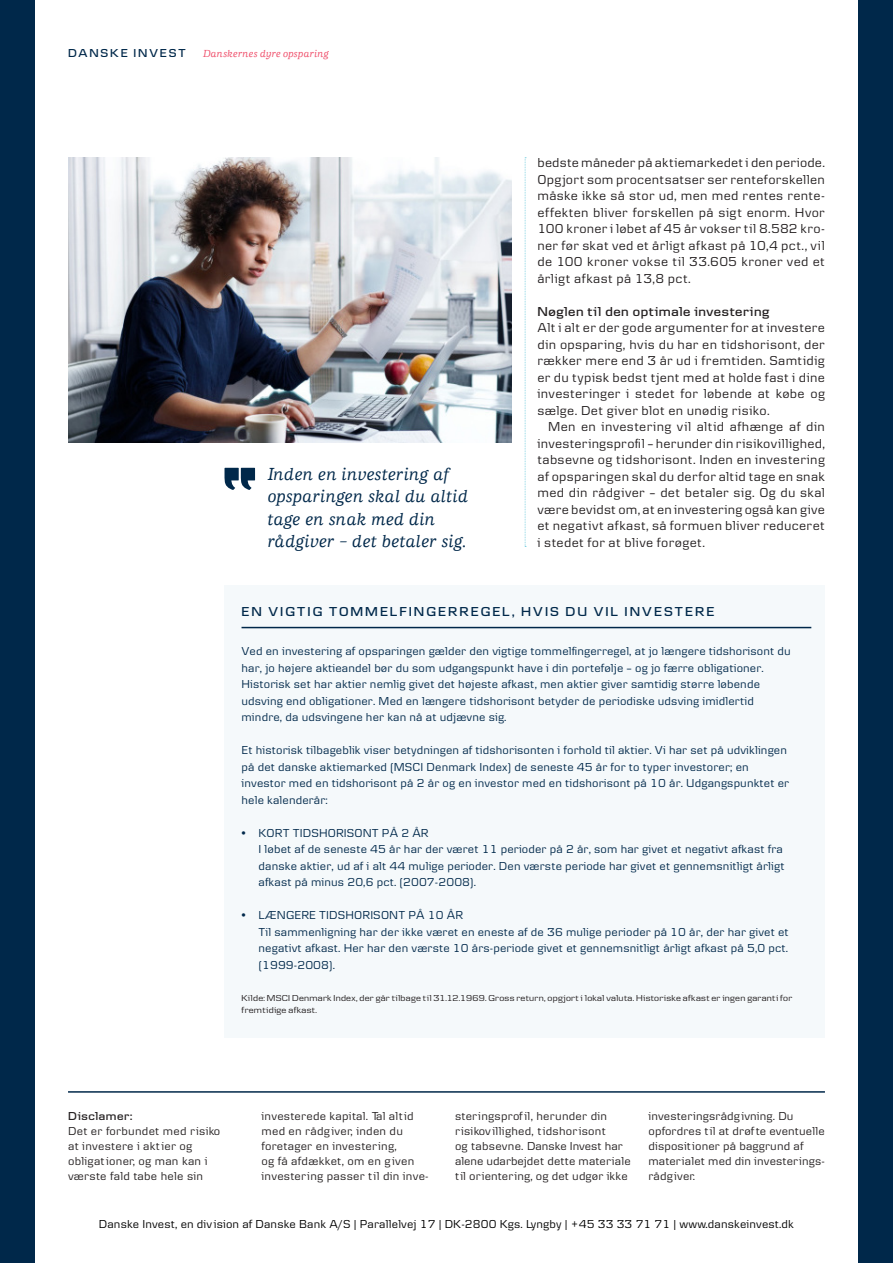
<style>
.page{position:relative;width:893px;height:1263px;background:#fff}
.page>*{position:absolute;margin:0;border:0;box-sizing:border-box;transform-origin:0 0}
.Citat{font:italic 500 18px/22.5px "Danske Human";letter-spacing:.015em;color:#00284a}
.Danske_body_m__indry{font:13.5px/16.5px "Danske Text";letter-spacing:.025em;color:#231f20;text-align:justify}
.Danske_body{font:13.5px/16.5px "Danske Text";letter-spacing:.02em;color:#231f20;text-align:justify}
.Capital_rubrik{font:600 13.5px "Danske Headline";letter-spacing:.15em;color:#00284a}
.Mellemrubrik{font:600 13.5px "Danske Headline";letter-spacing:.045em;color:#231f20}
.Danske_Boks{font:12px/16.5px "Danske Text";letter-spacing:.01em;color:#00284a}
._8_Regular{font:12px/15px "Danske Text";letter-spacing:.02em;color:#231f20}
.Danske_Boks-2{font:12px "Danske Text";letter-spacing:.01em;color:#000}
.t1{font:600 12px "Danske Headline";letter-spacing:.155em;color:#00284a}
.Mellemrubrik-2{font:600 12px "Danske Headline";letter-spacing:.045em;color:#231f20}
.t2{font:italic 500 10.5px "Danske Human";letter-spacing:.025em;color:#ef4d69}
.Kilde{font:9px/12px "Danske Headline";letter-spacing:.035em;color:#231f20}
</style>
<div class="page">
<svg style="left:525px;top:157px;width:1px;height:390px"></svg>
<div style="left:225px;top:585px;width:600px;height:452px;background:#f5f9fb"></div>
<hr style="left:242px;top:627px;width:569px;height:1px;background:#00284a">
<div style="left:0;top:0;width:34px;height:1263px;background:#00284a"></div>
<img style="left:68px;top:157px;width:444px;height:285px">
<svg style="left:224px;top:468px;width:31px;height:22px"></svg>
<hr style="left:68px;top:1091px;width:757px;height:2px;background:#00284a">
<div style="left:859px;top:0;width:34px;height:1263px;background:#00284a"></div>
<p class="t1" style="left:68px;top:46px;width:119px">DANSKE INVEST</p>
<p class="t2" style="left:203px;top:48px;width:127px">Danskernes dyre opsparing</p>
<p class="Citat" style="left:268px;top:463px;width:202px">Inden en investering af opsparingen skal du altid tage en snak med din rådgiver – det betaler sig.</p>
<p class="Danske_body_m__indry" style="left:537px;top:154px;width:289px">bedste måneder på aktiemarkedet i den periode.<br>Opgjort som procentsatser ser renteforskellen måske ikke så stor ud, men med rentes rente&shy;effekten bliver forskellen på sigt enorm. Hvor 100 kroner i løbet af 45 år vokser til 8.582 kro&shy;ner før skat ved et årligt afkast på 10,4 pct., vil de 100 kroner vokse til 33.605 kroner ved et årligt afkast på 13,8 pct.</p>
<p class="Mellemrubrik" style="left:537px;top:303px;width:233px">Nøglen til den optimale investering</p>
<p class="Danske_body" style="left:537px;top:319px;width:289px">Alt i alt er der gode argumenter for at investere din opsparing, hvis du har en tidshorisont, der rækker mere end 3 år ud i fremtiden. Samtidig er du typisk bedst tjent med at holde fast i dine investeringer i stedet for løbende at købe og sælge. Det giver blot en unødig risiko.</p>
<p class="Danske_body_m__indry" style="left:537px;top:418px;width:289px;text-indent:11px">Men en investering vil altid afhænge af din investeringsprofil – herunder din risikovillighed, tabsevne og tidshorisont. Inden en investering af opsparingen skal du derfor altid tage en snak med din rådgiver – det betaler sig. Og du skal være bevidst om, at en investering også kan give et negativt afkast, så formuen bliver reduceret i stedet for at blive forøget.</p>
<p class="Capital_rubrik" style="left:242px;top:604px;width:474px">EN VIGTIG TOMMELFINGERREGEL, HVIS DU VIL INVESTERE</p>
<p class="Danske_Boks" style="left:242px;top:642px;width:551px">Ved en investering af opsparingen gælder den vigtige tommelfingerregel, at jo længere tidshorisont du har, jo højere aktieandel bør du som udgangspunkt have i din portefølje – og jo færre obligationer.<br>Historisk set har aktier nemlig givet det højeste afkast, men aktier giver samtidig større løbende udsving end obligationer. Med en længere tidshorisont betyder de periodiske udsving imidlertid mindre, da udsvingene her kan nå at udjævne sig.</p>
<p class="Danske_Boks" style="left:242px;top:741px;width:549px">Et historisk tilbageblik viser betydningen af tidshorisonten i forhold til aktier. Vi har set på udviklingen på det danske aktiemarked (MSCI Denmark Index) de seneste 45 år for to typer investorer; en investor med en tidshorisont på 2 år og en investor med en tidshorisont på 10 år. Udgangspunktet er hele kalenderår:</p>
<p class="Danske_Boks" style="left:242px;top:824px;width:189px">• KORT TIDSHORISONT PÅ 2 ÅR</p>
<p class="Danske_Boks" style="left:259px;top:840px;width:528px">I løbet af de seneste 45 år har der været 11 perioder på 2 år, som har givet et negativt afkast fra danske aktier, ud af i alt 44 mulige perioder. Den værste periode har givet et gennemsnitligt årligt afkast på minus 20,6 pct. (2007-2008).</p>
<p class="Danske_Boks" style="left:242px;top:906px;width:223px">• LÆNGERE TIDSHORISONT PÅ 10 ÅR</p>
<p class="Danske_Boks" style="left:259px;top:923px;width:532px;text-align:justify">Til sammenligning har der ikke været en eneste af de 36 mulige perioder på 10 år, der har givet et negativt afkast. Her har den værste 10 års-periode givet et gennemsnitligt årligt afkast på 5,0 pct. (1999-2008).</p>
<p class="Kilde" style="left:242px;top:992px;width:552px">Kilde: MSCI Denmark Index, der går tilbage til 31.12.1969. Gross return, opgjort i lokal valuta. Historiske afkast er ingen garanti for fremtidige afkast.</p>
<p class="Mellemrubrik-2" style="left:68px;top:1109px;width:66px">Disclamer:</p>
<p class="_8_Regular" style="left:68px;top:1123px;width:154px">Det er forbundet med risiko at investere i aktier og obligationer, og man kan i værste fald tabe hele sin</p>
<p class="_8_Regular" style="left:261px;top:1108px;width:169px">investerede kapital. Tal altid med en rådgiver, inden du foretager en investering,<br>og få afdækket, om en given investering passer til din inve-</p>
<p class="_8_Regular" style="left:455px;top:1108px;width:154px">steringsprof il, herunder din</p>
<p class="_8_Regular" style="left:455px;top:1123px;width:177px">risikov illighed, tidshorisont<br>og tabsevne. Danske Invest har alene udarbejdet dette materiale til orientering, og det udgør ikke</p>
<p class="_8_Regular" style="left:648px;top:1108px;width:178px">investeringsrådgivning. Du opfordres til at drøf te eventuelle dispositioner på baggrund af materialet med din investerings&shy;rådgiver.</p>
<p class="Danske_Boks-2" style="left:99px;top:1217px;width:697px">Danske Invest, en div ision af Danske Bank A/S | Parallelvej 17 | DK-2800 Kgs. Lyngby | +45 33 33 71 71 | www.danskeinvest.dk</p>
</div>
